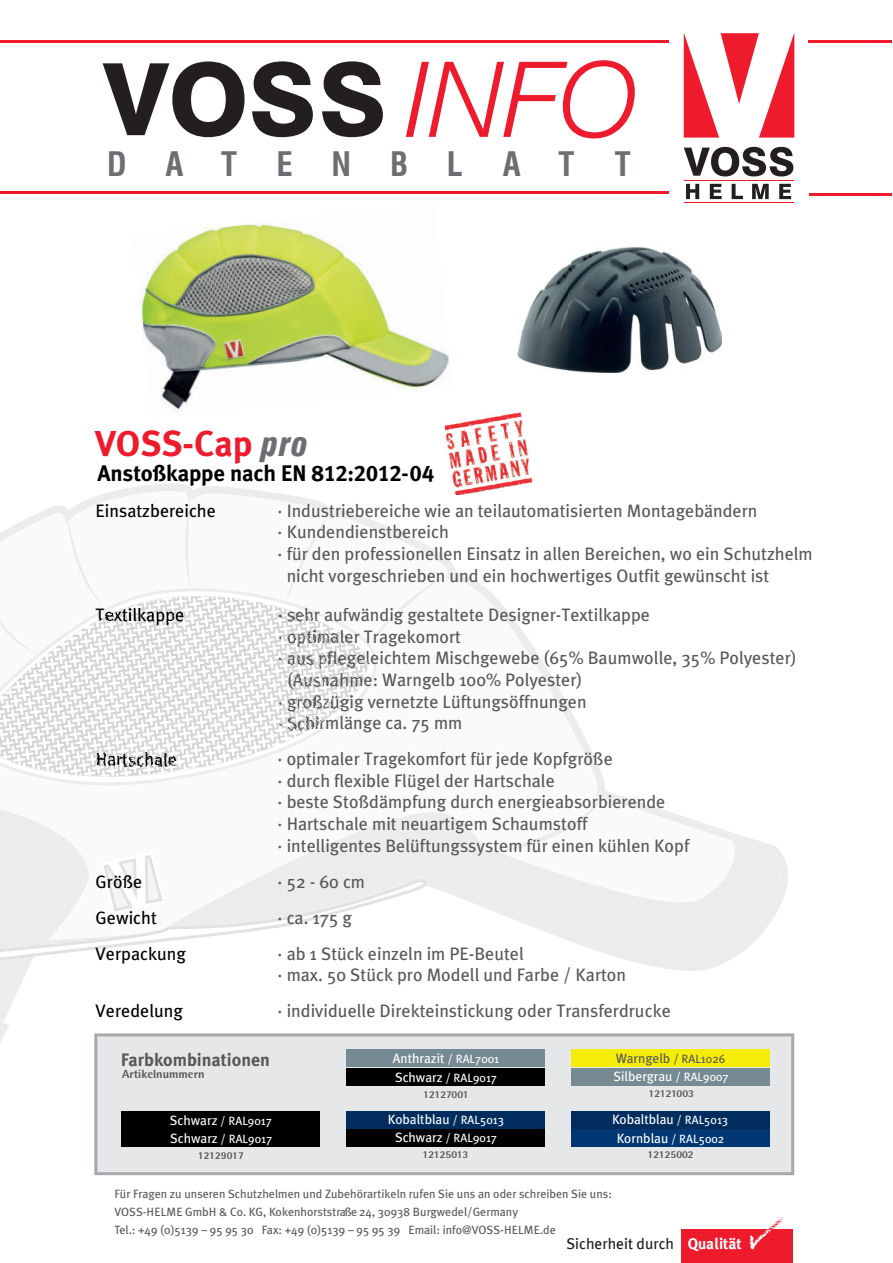
<style>
.page{position:relative;width:893px;height:1263px;background:#fff}
.page>*{position:absolute;margin:0;border:0;box-sizing:border-box;transform-origin:0 0}
.t1{font:italic 300 105.15px "Helvetica Neue LT Com";color:#ee1b2d}
.t2{font:36px "Meta Bold Turk LF";color:#ee1b2d}
.t3{font:700 condensed 33px "Swiss 721 BT";letter-spacing:1.175em;color:#6d6e71}
.t4{font:22.5px "Meta Bold LF";letter-spacing:-.01em;color:#000}
.t5{font:18px/21.6px "Meta Plus";color:#57585a}
.t6{font:18px/36px "Meta Plus";color:#000}
.t7{font:700 18px "Meta Plus";color:#57585a}
.t8{font:15.6px "Meta Plus";color:#231f20}
.t9{font:13.5px "Meta Plus";color:#fff}
.t10{font:13.5px "Meta Plus";color:#57585a}
.t11{font:12px/18px "Meta Plus";color:#57585a}
.t12{font:12px "Meta Plus";color:#fff}
.t13{font:800 12px "AT Rotis Semi Sans";color:#57585a}
.t14{font:800 10.5px "AT Rotis Semi Sans";color:#57585a}
.s1{font-family:"Swiss 721 BT";font-weight:900;font-style:italic;font-stretch:condensed;font-size:33px;color:#6d6e71}
.s2{font-size:12px}
.s3{font-size:13.5px}
.s4{font-weight:700;color:#fff}
</style>
<div class="page">
<svg style="left:582px;top:836px;width:206px;height:135px;fill:#ececee"></svg>
<svg style="left:101px;top:483px;width:641px;height:462px"></svg>
<svg style="left:489px;top:793px;width:112px;height:60px"></svg>
<svg style="left:0;top:495px;width:450px;height:189px"></svg>
<svg style="left:0;top:588px;width:377px;height:197px"></svg>
<svg style="left:0;top:809px;width:427px;height:233px"></svg>
<div style="left:681px;top:1229px;width:111px;height:34px;background:#ee1b2d"></div>
<svg style="left:749px;top:1217px;width:34px;height:33px"></svg>
<svg style="left:94px;top:1033px;width:700px;height:142px;background:#dcdddf"></svg>
<div style="left:346px;top:1068px;width:198px;height:17px;background:#000"></div>
<div style="left:346px;top:1111px;width:198px;height:17px;background:#002d5e"></div>
<div style="left:571px;top:1068px;width:198px;height:17px;background:#758a93"></div>
<div style="left:571px;top:1050px;width:198px;height:17px;background:#f5ec09"></div>
<div style="left:346px;top:1050px;width:198px;height:17px;background:#758a93"></div>
<div style="left:571px;top:1129px;width:198px;height:17px;background:#013874"></div>
<div style="left:346px;top:1129px;width:198px;height:17px;background:#000"></div>
<div style="left:122px;top:1111px;width:198px;height:17px;background:#000"></div>
<div style="left:571px;top:1111px;width:198px;height:17px;background:#002d5e"></div>
<div style="left:122px;top:1130px;width:198px;height:17px;background:#000"></div>
<img style="left:141px;top:223px;width:308px;height:187px">
<img style="left:517px;top:248px;width:204px;height:124px">
<img style="left:445px;top:412px;width:89px;height:83px">
<hr style="left:0;top:40px;width:668px;height:3px;background:#ee1b2d">
<svg style="left:103px;top:61px;width:280px;height:76px"></svg>
<svg style="left:683px;top:33px;width:111px;height:105px"></svg>
<svg style="left:683px;top:147px;width:110px;height:29px"></svg>
<svg style="left:686px;top:184px;width:105px;height:15px"></svg>
<hr style="left:684px;top:180px;width:109px;height:1px;background:#ee1b2d">
<hr style="left:684px;top:202px;width:109px;height:1px;background:#ee1b2d">
<hr style="left:808px;top:40px;width:83px;height:2px;background:#ee1b2d">
<hr style="left:0;top:192px;width:668px;height:2px;background:#ee1b2d">
<hr style="left:809px;top:193px;width:82px;height:2px;background:#ee1b2d">
<img style="left:120px;top:710px;width:65px;height:58px">
<img style="left:185px;top:596px;width:70px;height:57px">
<img style="left:116px;top:668px;width:4px;height:100px">
<img style="left:11px;top:612px;width:105px;height:165px">
<img style="left:325px;top:623px;width:43px;height:98px">
<img style="left:0;top:686px;width:11px;height:76px">
<img style="left:116px;top:768px;width:85px;height:9px">
<h1 class="t1" style="left:405px;top:39px;width:233px">INFO</h1>
<h3 class="t3" style="left:107px;top:151px;width:525px">DATENBLATT</h3>
<h2 class="t2" style="left:96px;top:431px;width:214px">VOSS-Cap <span class="s1">pro</span></h2>
<p class="t4" style="left:97px;top:465px;width:338px">Anstoßkappe nach EN 812:2012-04</p>
<p class="t6" style="left:96px;top:494px;width:122px">Einsatzbereiche</p>
<p class="t6" style="left:96px;top:598px;width:90px">Textilkappe</p>
<p class="t6" style="left:96px;top:742px;width:83px">Hartschale</p>
<p class="t6" style="left:96px;top:865px;width:92px">Größe<br>Gewicht<br>Verpackung</p>
<p class="t6" style="left:96px;top:994px;width:89px">Veredelung</p>
<p class="t5" style="left:277px;top:501px;width:481px">· Industriebereiche wie an teilautomatisierten Montagebändern</p>
<p class="t5" style="left:277px;top:523px;width:173px">· Kundendienstbereich</p>
<p class="t5" style="left:277px;top:544px;width:536px">· für den professionellen Einsatz in allen Bereichen, wo ein Schutzhelm</p>
<p class="t5" style="left:287px;top:566px;width:484px">nicht vorgeschrieben und ein hochwertiges Outfit gewünscht ist</p>
<p class="t5" style="left:277px;top:605px;width:374px">· sehr aufwändig gestaltete Designer-Textilkappe</p>
<p class="t5" style="left:277px;top:627px;width:185px">· optimaler Tragekomort</p>
<p class="t5" style="left:277px;top:649px;width:520px">· aus pflegeleichtem Mischgewebe (65% Baumwolle, 35% Polyester)</p>
<p class="t5" style="left:287px;top:670px;width:297px">(Ausnahme: Warngelb 100% Polyester)</p>
<p class="t5" style="left:277px;top:692px;width:310px">· großzügig vernetzte Lüftungsöffnungen</p>
<p class="t5" style="left:277px;top:713px;width:186px">· Schirmlänge ca. 75 mm</p>
<p class="t5" style="left:277px;top:749px;width:413px">· optimaler Tragekomfort für jede Kopfgröße<br>· durch flexible Flügel der Hartschale<br>· beste Stoßdämpfung durch energieabsorbierende<br>· Hartschale mit neuartigem Schaumstoff<br>· intelligentes Belüftungssystem für einen kühlen Kopf</p>
<p class="t5" style="left:277px;top:865px;width:248px;line-height:36px">· 52 - 60 cm<br>· ca. 175 g<br>· ab 1 Stück einzeln im PE-Beutel</p>
<p class="t5" style="left:277px;top:958px;width:394px;line-height:36px">· max. 50 Stück pro Modell und Farbe / Karton<br>· individuelle Direkteinstickung oder Transferdrucke</p>
<p class="t7" style="left:121px;top:1049px;width:150px">Farbkombinationen</p>
<p class="t13" style="left:122px;top:1067px;width:84px">Artikelnummern</p>
<p class="t10" style="left:616px;top:1053px;width:111px">Warngelb <span class="s2">/ RAL1026</span></p>
<p class="t9" style="left:393px;top:1053px;width:108px">Anthrazit <span class="s2">/ RAL7001</span></p>
<p class="t9" style="left:613px;top:1071px;width:117px">Silbergrau <span class="s2">/ RAL9007</span></p>
<p class="t12" style="left:395px;top:1072px;width:103px"><span class="s3">Schwarz</span> / RAL9017</p>
<p class="t9" style="left:388px;top:1114px;width:118px">Kobaltblau <span class="s2">/ RAL5013</span></p>
<p class="t14" style="left:423px;top:1089px;width:47px">12127001</p>
<p class="t14" style="left:648px;top:1087px;width:47px">12121003</p>
<p class="t12" style="left:170px;top:1115px;width:103px"><span class="s3">Schwarz</span> / RAL9017</p>
<p class="t9" style="left:612px;top:1114px;width:118px">Kobaltblau <span class="s2">/ RAL5013</span></p>
<p class="t12" style="left:170px;top:1134px;width:103px"><span class="s3">Schwarz</span> / RAL9017</p>
<p class="t12" style="left:395px;top:1133px;width:103px"><span class="s3">Schwarz</span> / RAL9017</p>
<p class="t9" style="left:617px;top:1132px;width:109px">Kornblau <span class="s2">/ RAL5002</span></p>
<p class="t14" style="left:198px;top:1150px;width:47px">12129017</p>
<p class="t14" style="left:422px;top:1149px;width:47px">12125013</p>
<p class="t14" style="left:647px;top:1149px;width:48px">12125002</p>
<p class="t11" style="left:114px;top:1186px;width:499px">Für Fragen zu unseren Schutzhelmen und Zubehörartikeln rufen Sie uns an oder schreiben Sie uns:<br>VOSS-HELME GmbH &amp; Co. KG, Kokenhorststraße 24, 30938 Burgwedel/Germany<br>Tel.: +49 (0)5139 – 95 95 30 Fax: +49 (0)5139 – 95 95 39 Email: info@VOSS-HELME.de</p>
<p class="t8" style="left:566px;top:1234px;width:177px">Sicherheit durch <span class="s4">Qualität</span></p>
</div>
